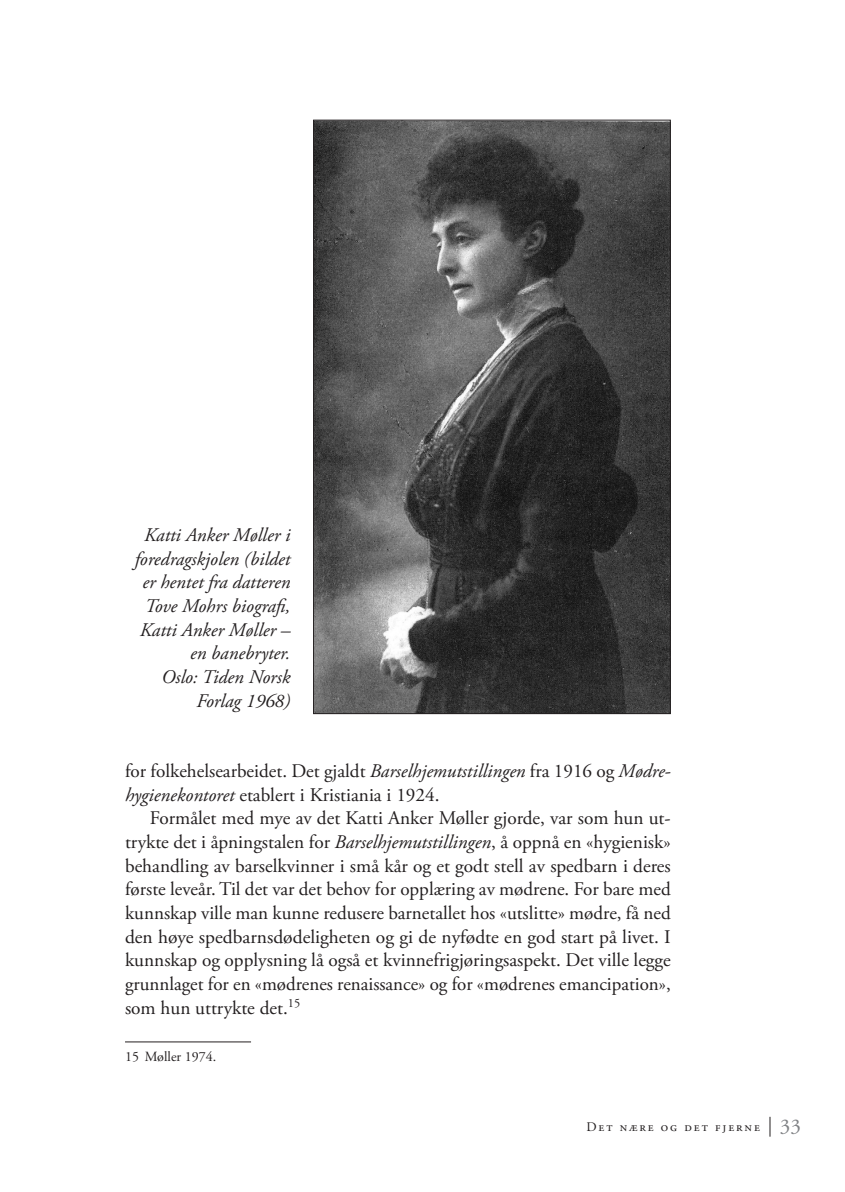
<style>
.page{position:relative;width:845px;height:1192px;background:#fff}
.page>*{position:absolute;margin:0;border:0;box-sizing:border-box;transform-origin:0 0}
.t1{font:19.25px/23.6px "Adobe Garamond Pro";color:#231f20}
.t2{font:italic 19.25px/23.6px "Adobe Garamond Pro";color:#231f20;text-align:right}
.t3{font:14px "Adobe Garamond Pro";color:#231f20}
.t4{font:13.12px "Adobe Garamond Pro";letter-spacing:.15em;color:#231f20}
.s1{font-style:italic}
.s2{font-size:21px;color:#808285}
</style>
<div class="page">
<svg style="left:770px;top:1116px;width:1px;height:20px"></svg>
<hr style="left:125px;top:1041px;width:126px;height:1px;background:#231f20">
<img style="left:315px;top:122px;width:354px;height:590px">
<p class="t2" style="left:135px;top:523px;width:157px">Katti Anker Møller i foredragskjolen (bildet er hentet fra datteren<br>Tove Mohrs biografi,<br>Katti Anker Møller – en banebryter.<br>Oslo: Tiden Norsk<br>Forlag 1968)</p>
<p class="t1" style="left:125px;top:759px;width:547px">for folkehelsearbeidet. Det gjaldt <span class="s1">Barselhjemutstillingen</span> fra 1916 og <span class="s1">Mødre&shy;hygienekontoret</span> etablert i Kristiania i 1924.</p>
<p class="t1" style="left:125px;top:807px;width:547px;text-align:justify;text-indent:25px">Formålet med mye av det Katti Anker Møller gjorde, var som hun ut&shy;trykte det i åpningstalen for <span class="s1">Barselhjemutstillingen</span>, å oppnå en «hygienisk» behandling av barselkvinner i små kår og et godt stell av spedbarn i deres første leveår. Til det var det behov for opplæring av mødrene. For bare med kunnskap ville man kunne redusere barnetallet hos «utslitte» mødre, få ned den høye spedbarnsdødeligheten og gi de nyfødte en god start på livet. I kunnskap og opplysning lå også et kvinnefrigjøringsaspekt. Det ville legge grunnlaget for en «mødrenes renaissance» og for «mødrenes emancipation», som hun uttrykte det.<sup>15</sup></p>
<p class="t3" style="left:125px;top:1048px;width:93px">15 Møller 1974.</p>
<p class="t4" style="left:586px;top:1118px;width:216px">Det nære og det fjerne <span class="s2">33</span></p>
</div>
